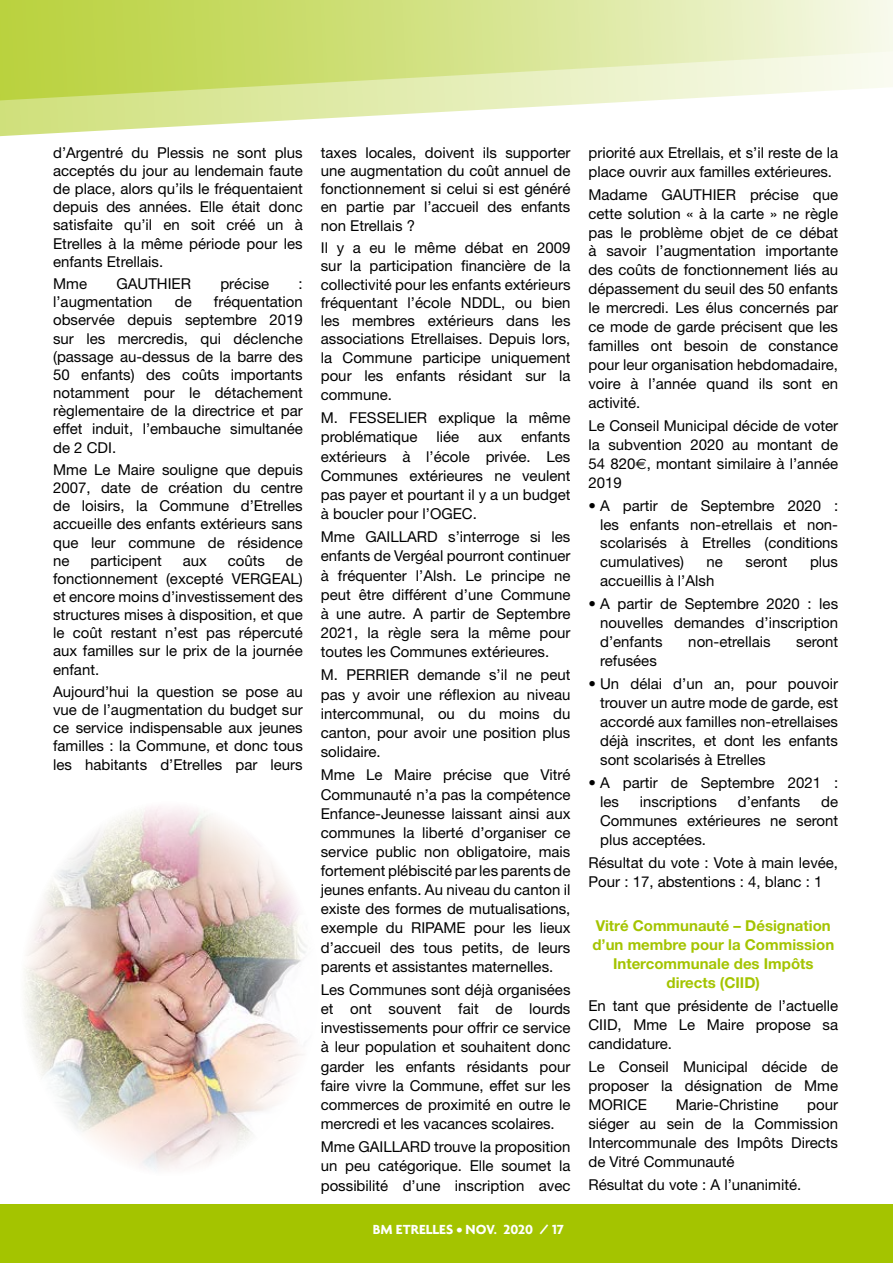
<style>
.page{position:relative;width:893px;height:1263px;background:#fff}
.page>*{position:absolute;margin:0;border:0;box-sizing:border-box;transform-origin:0 0}
.t1{font:15px/18.9px "Helvetica Neue";color:#000;text-align:justify}
.t2{font:700 15px/18.9px "Helvetica Neue";color:#a4c400;text-align:center}
.t3{font:700 14.25px "Agenda";color:#fff}
.s1{font-family:"Euro Sans"}
</style>
<div class="page">
<div style="left:0;top:1204px;width:893px;height:59px;background:#a4c400"></div>
<svg style="left:0;top:0;width:893px;height:137px"></svg>
<img style="left:24px;top:806px;width:283px;height:364px">
<p class="t1" style="left:53px;top:143px;width:251px;line-height:18.1px">d’Argentré du Plessis ne sont plus acceptés du jour au lendemain faute de place, alors qu’ils le fréquentaient depuis des années. Elle était donc satisfaite qu’il en soit créé un à Etrelles à la même période pour les enfants Etrellais.</p>
<p class="t1" style="left:53px;top:274px;width:35px">Mme</p>
<p class="t1" style="left:116px;top:274px;width:76px">GAUTHIER</p>
<p class="t1" style="left:220px;top:274px;width:50px">précise</p>
<p class="t1" style="left:299px;top:274px;width:6px">:</p>
<p class="t1" style="left:53px;top:292px;width:101px">l’augmentation</p>
<p class="t1" style="left:175px;top:292px;width:18px">de</p>
<p class="t1" style="left:53px;top:293px;width:251px;line-height:18.1px;text-indent:161px">fréquentation observée depuis septembre 2019 sur les mercredis, qui déclenche (passage au-dessus de la barre des 50 enfants) des coûts importants notamment pour le détachement règlementaire de la directrice et par effet induit, l’embauche simultanée de 2 CDI.</p>
<p class="t1" style="left:53px;top:460px;width:251px;line-height:18.1px">Mme Le Maire souligne que depuis 2007, date de création du centre de loisirs, la Commune d’Etrelles accueille des enfants extérieurs sans que leur commune de résidence ne</p>
<p class="t1" style="left:90px;top:551px;width:73px">participent</p>
<p class="t1" style="left:183px;top:551px;width:26px">aux</p>
<p class="t1" style="left:228px;top:551px;width:39px">coûts</p>
<p class="t1" style="left:53px;top:551px;width:251px;line-height:18.1px;text-indent:233px">de fonctionnement (excepté VERGEAL) et encore moins d’investissement des structures mises à disposition, et que le coût restant n’est pas répercuté aux familles sur le prix de la journée enfant.</p>
<p class="t1" style="left:53px;top:682px;width:251px;line-height:18.1px">Aujourd’hui la question se pose au vue de l’augmentation du budget sur ce service indispensable aux jeunes familles : la Commune, et donc tous les habitants d’Etrelles par leurs</p>
<p class="t1" style="left:321px;top:143px;width:251px;line-height:18.1px">taxes locales, doivent ils supporter une augmentation du coût annuel de fonctionnement si celui si est généré en partie par l’accueil des enfants non Etrellais ?</p>
<p class="t1" style="left:321px;top:238px;width:251px;line-height:18.3px">Il y a eu le même débat en 2009 sur la participation financière de la collectivité pour les enfants extérieurs fréquentant l’école NDDL, ou bien les membres extérieurs dans les associations Etrellaises. Depuis lors, la Commune participe uniquement pour les enfants résidant sur la commune.</p>
<p class="t1" style="left:321px;top:408px;width:251px">M. FESSELIER explique la même problématique</p>
<p class="t1" style="left:436px;top:427px;width:24px">liée</p>
<p class="t1" style="left:478px;top:427px;width:26px">aux</p>
<p class="t1" style="left:321px;top:427px;width:251px;text-indent:200px">enfants extérieurs à l’école privée. Les Communes extérieures ne veulent pas payer et pourtant il y a un budget à boucler pour l’OGEC.</p>
<p class="t1" style="left:321px;top:527px;width:251px">Mme GAILLARD s’interroge si les enfants de Vergéal pourront continuer à fréquenter l’Alsh. Le principe ne peut être différent d’une Commune à une autre. A partir de Septembre 2021, la règle sera la même pour toutes les Communes extérieures.</p>
<p class="t1" style="left:321px;top:665px;width:251px">M. PERRIER demande s’il ne peut pas y avoir une réflexion au niveau intercommunal, ou du moins du canton, pour avoir une position plus solidaire.</p>
<p class="t1" style="left:321px;top:765px;width:251px">Mme Le Maire précise que Vitré Communauté n’a pas la compétence Enfance-Jeunesse laissant ainsi aux communes la liberté d’organiser ce service public non obligatoire, mais fortement plébiscité par les parents de jeunes enfants. Au niveau du canton il existe des formes de mutualisations, exemple du RIPAME pour les lieux d’accueil des tous petits, de leurs parents et assistantes maternelles.</p>
<p class="t1" style="left:321px;top:980px;width:251px">Les Communes sont déjà organisées et ont souvent fait de lourds investissements pour offrir ce service à leur population et souhaitent donc garder les enfants résidants pour faire vivre la Commune, effet sur les commerces de proximité en outre le mercredi et les vacances scolaires.</p>
<p class="t1" style="left:321px;top:1137px;width:251px">Mme GAILLARD trouve la proposition un peu catégorique. Elle soumet la possibilité d’une inscription avec</p>
<p class="t3" style="left:373px;top:1221px;width:193px">BM ETRELLES • NOV. 2020 / 17</p>
<p class="t1" style="left:588px;top:143px;width:251px">priorité aux Etrellais, et s’il reste de la place ouvrir aux familles extérieures.</p>
<p class="t1" style="left:588px;top:185px;width:251px">Madame GAUTHIER précise que cette solution « à la carte » ne règle pas le problème objet de ce débat à savoir l’augmentation importante des coûts de fonctionnement liés au dépassement du seuil des 50 enfants le mercredi. Les élus concernés par ce mode de garde précisent que les familles ont besoin de constance pour leur organisation hebdomadaire, voire à l’année quand ils sont en activité.</p>
<p class="t1" style="left:588px;top:416px;width:251px">Le Conseil Municipal décide de voter la subvention 2020 au montant de 54 820<span class="s1">€</span>, montant similaire à l’année 2019</p>
<p class="t1" style="left:600px;top:496px;width:239px;text-indent:-12px">• A partir de Septembre 2020 : les enfants non-etrellais et non&shy;scolarisés à Etrelles (conditions cumulatives)</p>
<p class="t1" style="left:707px;top:552px;width:18px">ne</p>
<p class="t1" style="left:746px;top:552px;width:43px">seront</p>
<p class="t1" style="left:810px;top:552px;width:30px">plus</p>
<p class="t1" style="left:600px;top:571px;width:116px">accueillis à l’Alsh</p>
<p class="t1" style="left:600px;top:594px;width:239px;text-indent:-12px">• A partir de Septembre 2020 : les nouvelles demandes d’inscription d’enfants</p>
<p class="t1" style="left:688px;top:632px;width:84px">non-etrellais</p>
<p class="t1" style="left:796px;top:632px;width:43px">seront</p>
<p class="t1" style="left:600px;top:651px;width:58px">refusées</p>
<p class="t1" style="left:600px;top:674px;width:239px;text-indent:-12px">• Un délai d’un an, pour pouvoir trouver un autre mode de garde, est accordé aux familles non-etrellaises déjà inscrites, et dont les enfants sont scolarisés à Etrelles</p>
<p class="t1" style="left:600px;top:773px;width:239px;text-indent:-12px">• A partir de Septembre 2021 : les</p>
<p class="t1" style="left:640px;top:792px;width:78px">inscriptions</p>
<p class="t1" style="left:738px;top:792px;width:64px">d’enfants</p>
<p class="t1" style="left:600px;top:792px;width:239px;text-indent:221px">de Communes extérieures ne seront plus acceptées.</p>
<p class="t1" style="left:588px;top:853px;width:251px">Résultat du vote : Vote à main levée,<br>Pour : 17, abstentions : 4, blanc : 1</p>
<p class="t2" style="left:592px;top:916px;width:243px">Vitré Communauté – Désignation d’un membre pour la Commission<br>Intercommunale des Impôts directs (CIID)</p>
<p class="t1" style="left:588px;top:996px;width:251px">En tant que présidente de l’actuelle CIID, Mme Le Maire propose sa candidature.</p>
<p class="t1" style="left:588px;top:1057px;width:251px">Le Conseil Municipal décide de proposer la désignation de Mme MORICE</p>
<p class="t1" style="left:676px;top:1095px;width:104px">Marie-Christine</p>
<p class="t1" style="left:588px;top:1095px;width:251px;text-indent:219px">pour siéger au sein de la Commission Intercommunale des Impôts Directs de Vitré Communauté</p>
<p class="t1" style="left:588px;top:1175px;width:214px">Résultat du vote : A l’unanimité.</p>
</div>
